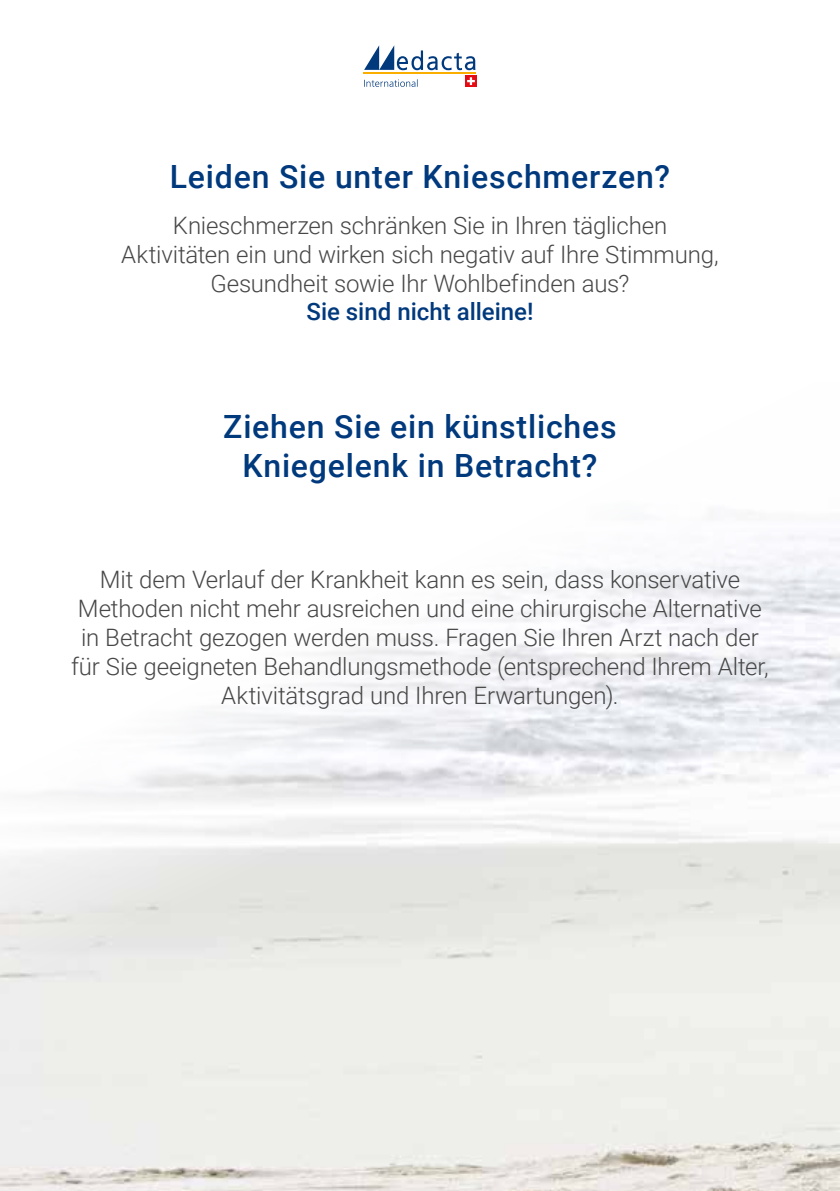
<style>
.page{position:relative;width:840px;height:1191px;background:#fff}
.page>*{position:absolute;margin:0;border:0;box-sizing:border-box;transform-origin:0 0}
.t1{font:500 32px/38.4px "Roboto";letter-spacing:.025em;color:#01397d;text-align:center}
.t2{font:300 24px/28.8px "Roboto";letter-spacing:-.01em;color:#474747;text-align:center}
.t3{font:500 24px "Roboto";color:#01397d}
</style>
<div class="page">
<img style="left:0;top:535px;width:839px;height:656px">
<hr style="left:363px;top:72px;width:113px;height:2px;background:#f9ae00">
<svg style="left:364px;top:45px;width:111px;height:25px"></svg>
<div style="left:465px;top:76px;width:11px;height:11px;background:#e50b14"></div>
<svg style="left:467px;top:77px;width:7px;height:8px"></svg>
<svg style="left:364px;top:79px;width:53px;height:8px"></svg>
<h1 class="t1" style="left:170px;top:156px;width:501px">Leiden Sie unter Knieschmerzen?</h1>
<p class="t2" style="left:121px;top:210px;width:598px">Knieschmerzen schränken Sie in Ihren täglichen<br>Aktivitäten ein und wirken sich negativ auf Ihre Stimmung,<br>Gesundheit sowie Ihr Wohlbefinden aus?</p>
<p class="t3" style="left:306px;top:295px;width:228px">Sie sind nicht alleine!</p>
<h1 class="t1" style="left:223px;top:406px;width:395px">Ziehen Sie ein künstliches<br>Kniegelenk in Betracht?</h1>
<p class="t2" style="left:71px;top:564px;width:698px">Mit dem Verlauf der Krankheit kann es sein, dass konservative Methoden nicht mehr ausreichen und eine chirurgische Alternative in Betracht gezogen werden muss. Fragen Sie Ihren Arzt nach der für Sie geeigneten Behandlungsmethode (entsprechend Ihrem Alter, Aktivitätsgrad und Ihren Erwartungen).</p>
</div>
